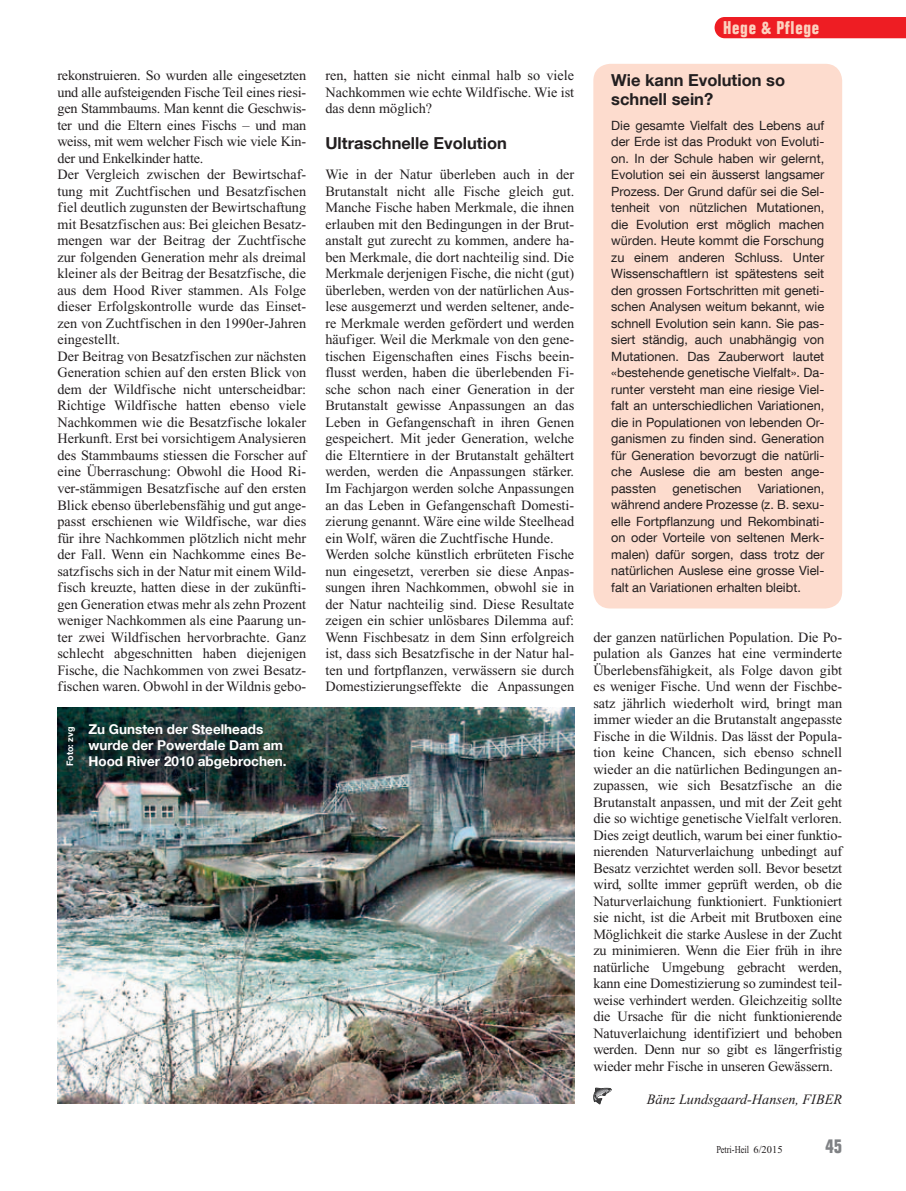
<style>
.page{position:relative;width:906px;height:1191px;background:#fff}
.page>*{position:absolute;margin:0;border:0;box-sizing:border-box;transform-origin:0 0}
.t1{font:700 condensed 19.5px "Folio Std";color:#808285}
.t2{font:700 condensed 18px "Folio Std";letter-spacing:.04em;color:#fcd2c0}
.t3{font:700 16.5px/19.5px "Helvetica Neue LT Com";color:#231f20}
.t4{font:14.25px/16.5px "Times";color:#231f20}
.t5{font:italic 14.25px "Times";color:#231f20}
.t6{font:700 13.5px/16.2px "Helvetica Neue LT Com";color:#fff}
.t7{font:12.75px/16.5px "Helvetica Neue LT Com";color:#231f20;text-align:justify}
.t8{font:10.5px "Times";color:#231f20;scale:.8 1}
.t9{font:700 9px "Helvetica Neue LT Com";color:#fff}
</style>
<div class="page">
<div style="left:593px;top:64px;width:249px;height:544px;background:#fddcce;border-radius:17px"></div>
<img style="left:57px;top:707px;width:517px;height:396px">
<div style="left:714px;top:17px;width:192px;height:21px;background:#ee1d23"></div>
<svg style="left:593px;top:1088px;width:18px;height:16px"></svg>
<div style="left:62px;top:722px;width:22px;height:52px;background:#231f20;opacity:.75"></div>
<div style="left:84px;top:718px;width:212px;height:61px;background:#231f20;opacity:.75"></div>
<p class="t4" style="left:57px;top:67px;width:250px">rekonstruieren. So wurden alle eingesetzten und alle aufsteigenden Fische Teil eines riesi&shy;gen Stammbaums. Man kennt die Geschwis&shy;ter und die Eltern eines Fischs – und man weiss, mit wem welcher Fisch wie viele Kin&shy;der und Enkelkinder hatte.<br>Der Vergleich zwischen der Bewirtschaf&shy;tung mit Zuchtfischen und Besatzfischen fiel deutlich zugunsten der Bewirtschaftung mit Besatzfischen aus: Bei gleichen Besatz&shy;mengen war der Beitrag der Zuchtfische zur folgenden Generation mehr als dreimal kleiner als der Beitrag der Besatzfische, die aus dem Hood River stammen. Als Folge dieser Erfolgskontrolle wurde das Einset&shy;zen von Zuchtfischen in den 1990er-Jahren eingestellt.<br>Der Beitrag von Besatzfischen zur nächsten Generation schien auf den ersten Blick von dem der Wildfische nicht unterscheidbar:<br>Richtige Wildfische hatten ebenso viele Nachkommen wie die Besatzfische lokaler Herkunft. Erst bei vorsichtigem Analysieren des Stammbaums stiessen die Forscher auf eine Überraschung: Obwohl die Hood Ri&shy;ver-stämmigen Besatzfische auf den ersten Blick ebenso überlebensfähig und gut ange&shy;passt erschienen wie Wildfische, war dies für ihre Nachkommen plötzlich nicht mehr der Fall. Wenn ein Nachkomme eines Be&shy;satzfischs sich in der Natur mit einem Wild&shy;fisch kreuzte, hatten diese in der zukünfti&shy;gen Generation etwas mehr als zehn Prozent weniger Nachkommen als eine Paarung un&shy;ter zwei Wildfischen hervorbrachte. Ganz schlecht abgeschnitten haben diejenigen Fische, die Nachkommen von zwei Besatz&shy;fischen waren. Obwohl in der Wildnis gebo-</p>
<p class="t4" style="left:325px;top:67px;width:250px;text-align:justify">ren, hatten sie nicht einmal halb so viele Nachkommen wie echte Wildfische. Wie ist das denn möglich?</p>
<p class="t3" style="left:325px;top:133px;width:183px">Ultraschnelle Evolution</p>
<p class="t4" style="left:325px;top:166px;width:250px">Wie in der Natur überleben auch in der Brutanstalt nicht alle Fische gleich gut.<br>Manche Fische haben Merkmale, die ihnen erlauben mit den Bedingungen in der Brut&shy;anstalt gut zurecht zu kommen, andere ha&shy;ben Merkmale, die dort nachteilig sind. Die Merkmale derjenigen Fische, die nicht (gut) überleben, werden von der natürlichen Aus&shy;lese ausgemerzt und werden seltener, ande&shy;re Merkmale werden gefördert und werden häufiger. Weil die Merkmale von den gene&shy;tischen Eigenschaften eines Fischs beein&shy;flusst werden, haben die überlebenden Fi&shy;sche schon nach einer Generation in der Brutanstalt gewisse Anpassungen an das Leben in Gefangenschaft in ihren Genen gespeichert. Mit jeder Generation, welche die Elterntiere in der Brutanstalt gehältert werden, werden die Anpassungen stärker.<br>Im Fachjargon werden solche Anpassungen an das Leben in Gefangenschaft Domesti&shy;zierung genannt. Wäre eine wilde Steelhead ein Wolf, wären die Zuchtfische Hunde.<br>Werden solche künstlich erbrüteten Fische nun eingesetzt, vererben sie diese Anpas&shy;sungen ihren Nachkommen, obwohl sie in der Natur nachteilig sind. Diese Resultate zeigen ein schier unlösbares Dilemma auf:<br>Wenn Fischbesatz in dem Sinn erfolgreich ist, dass sich Besatzfische in der Natur hal&shy;ten und fortpflanzen, verwässern sie durch Domestizierungseffekte die Anpassungen</p>
<p class="t9" style="left:64px;top:766px;width:41px;rotate:-90deg">Foto: zvg</p>
<p class="t6" style="left:88px;top:720px;width:200px">Zu Gunsten der Steelheads wurde der Powerdale Dam am<br>Hood River 2010 abgebrochen.</p>
<p class="t2" style="left:723px;top:18px;width:98px">Hege &amp; Pflege</p>
<p class="t3" style="left:611px;top:70px;width:175px">Wie kann Evolution so schnell sein?</p>
<p class="t7" style="left:611px;top:117px;width:215px">Die gesamte Vielfalt des Lebens auf der Erde ist das Produkt von Evoluti&shy;on. In der Schule haben wir gelernt, Evolution sei ein äusserst langsamer Prozess. Der Grund dafür sei die Sel&shy;tenheit von nützlichen Mutationen, die Evolution erst möglich machen würden. Heute kommt die Forschung zu einem anderen Schluss. Unter Wissenschaftlern ist spätestens seit den grossen Fortschritten mit geneti&shy;schen Analysen weitum bekannt, wie schnell Evolution sein kann. Sie pas&shy;siert ständig, auch unabhängig von Mutationen. Das Zauberwort lautet «bestehende genetische Vielfalt». Da&shy;runter versteht man eine riesige Viel&shy;falt an unterschiedlichen Variationen, die in Populationen von lebenden Or&shy;ganismen zu finden sind. Generation für Generation bevorzugt die natürli&shy;che Auslese die am besten ange&shy;passten</p>
<p class="t7" style="left:611px;top:480px;width:215px;text-indent:146px">Variationen, während andere Prozesse (z. B. sexu&shy;elle Fortpflanzung und Rekombinati&shy;on oder Vorteile von seltenen Merk&shy;malen) dafür sorgen, dass trotz der natürlichen Auslese eine grosse Viel&shy;falt an Variationen erhalten bleibt.</p>
<p class="t7" style="left:672px;top:480px;width:71px">genetischen</p>
<p class="t4" style="left:593px;top:628px;width:250px;text-align:justify">der ganzen natürlichen Population. Die Po&shy;pulation als Ganzes hat eine verminderte Überlebensfähigkeit, als Folge davon gibt es weniger Fische. Und wenn der Fischbe&shy;satz jährlich wiederholt wird, bringt man immer wieder an die Brutanstalt angepasste Fische in die Wildnis. Das lässt der Popula&shy;tion keine Chancen, sich ebenso schnell wieder an die natürlichen Bedingungen an&shy;zupassen, wie sich Besatzfische an die Brutanstalt anpassen, und mit der Zeit geht die so wichtige genetische Vielfalt verloren.<br>Dies zeigt deutlich, warum bei einer funktio&shy;nierenden Naturverlaichung unbedingt auf Besatz verzichtet werden soll. Bevor besetzt wird, sollte immer geprüft werden, ob die Naturverlaichung funktioniert. Funktioniert sie nicht, ist die Arbeit mit Brutboxen eine Möglichkeit die starke Auslese in der Zucht zu minimieren. Wenn die Eier früh in ihre natürliche Umgebung gebracht werden, kann eine Domestizierung so zumindest teil&shy;weise verhindert werden. Gleichzeitig sollte die Ursache für die nicht funktionierende Natuverlaichung identifiziert und behoben werden. Denn nur so gibt es längerfristig wieder mehr Fische in unseren Gewässern.</p>
<p class="t5" style="left:647px;top:1091px;width:197px">Bänz Lundsgaard-Hansen, FIBER</p>
<p class="t8" style="left:716px;top:1144px;width:84px">Petri-Heil 6/2015</p>
<h1 class="t1" style="left:825px;top:1135px;width:18px">45</h1>
</div>
